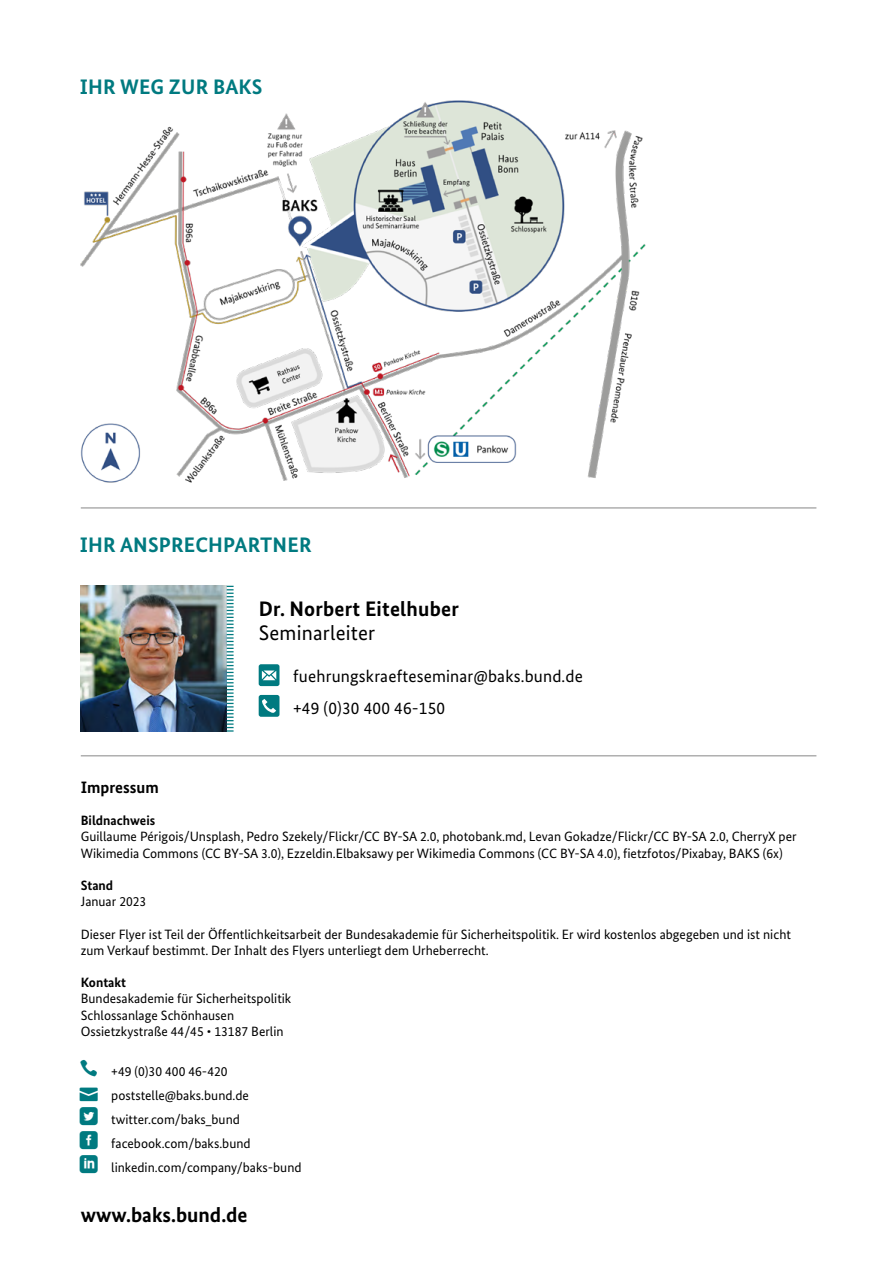
<style>
.page{position:relative;width:893px;height:1263px;background:#fff}
.page>*{position:absolute;margin:0;border:0;box-sizing:border-box;transform-origin:0 0}
.t1{font:700 21px "Bundes Sans";letter-spacing:.01em;color:#000}
.t2{font:700 21px "Bundes Sans";letter-spacing:.01em;color:#007a80}
.t3{font:21px "Bundes Sans";letter-spacing:.01em;color:#000}
.t4{font:17.25px/31.5px "Bundes Sans";letter-spacing:.01em;color:#000}
.t5{font:700 16.5px "Bundes Sans";color:#000}
.t6{font:13.5px/16.2px "Bundes Sans";color:#000}
.t7{font:700 13.5px "Bundes Sans";color:#000}
</style>
<div class="page">
<hr style="left:81px;top:755px;width:735px;height:1px;background:#878787">
<hr style="left:81px;top:508px;width:735px;height:1px;background:#878787">
<img style="left:81px;top:586px;width:146px;height:146px">
<svg style="left:227px;top:586px;width:7px;height:146px"></svg>
<div style="left:259px;top:695px;width:20px;height:22px;background:#007a80;border-radius:2px"></div>
<div style="left:259px;top:664px;width:20px;height:22px;background:#007a80;border-radius:2px"></div>
<svg style="left:262px;top:699px;width:14px;height:14px"></svg>
<svg style="left:262px;top:670px;width:14px;height:10px"></svg>
<img style="left:80px;top:100px;width:566px;height:383px">
<h1 class="t2" style="left:80px;top:74px;width:184px">IHR WEG ZUR BAKS</h1>
<h1 class="t2" style="left:80px;top:532px;width:233px">IHR ANSPRECHPARTNER</h1>
<h1 class="t1" style="left:259px;top:596px;width:202px">Dr. Norbert Eitelhuber</h1>
<h1 class="t3" style="left:259px;top:620px;width:118px">Seminarleiter</h1>
<p class="t4" style="left:293px;top:660px;width:291px">fuehrungskraefteseminar@baks.bund.de +49 (0)30 400 46-150</p>
<p class="t5" style="left:81px;top:777px;width:79px">Impressum</p>
<p class="t7" style="left:81px;top:812px;width:76px">Bildnachweis</p>
<p class="t6" style="left:81px;top:828px;width:717px">Guillaume Périgois/Unsplash, Pedro Szekely/Flickr/CC BY-SA 2.0, photobank.md, Levan Gokadze/Flickr/CC BY-SA 2.0, CherryX per<br>Wikimedia Commons (CC BY-SA 3.0), Ezzeldin.Elbaksawy per Wikimedia Commons (CC BY-SA 4.0), fietzfotos/Pixabay, BAKS (6x)</p>
<p class="t7" style="left:81px;top:877px;width:34px">Stand</p>
<p class="t6" style="left:81px;top:893px;width:67px">Januar 2023</p>
<p class="t6" style="left:81px;top:926px;width:712px">Dieser Flyer ist Teil der Öffentlichkeitsarbeit der Bundesakademie für Sicherheitspolitik. Er wird kostenlos abgegeben und ist nicht zum Verkauf bestimmt. Der Inhalt des Flyers unterliegt dem Urheberrecht.</p>
<p class="t7" style="left:81px;top:974px;width:47px">Kontakt</p>
<p class="t6" style="left:81px;top:990px;width:212px">Bundesakademie für Sicherheitspolitik<br>Schlossanlage Schönhausen<br>Ossietzkystraße 44/45 • 13187 Berlin</p>
<p class="t6" style="left:111px;top:1059px;width:192px;line-height:24px">+49 (0)30 400 46-420 poststelle@baks.bund.de twitter.com/baks_bund facebook.com/baks.bund linkedin.com/company/baks-bund</p>
<h1 class="t1" style="left:81px;top:1202px;width:168px">www.baks.bund.de</h1>
</div>
